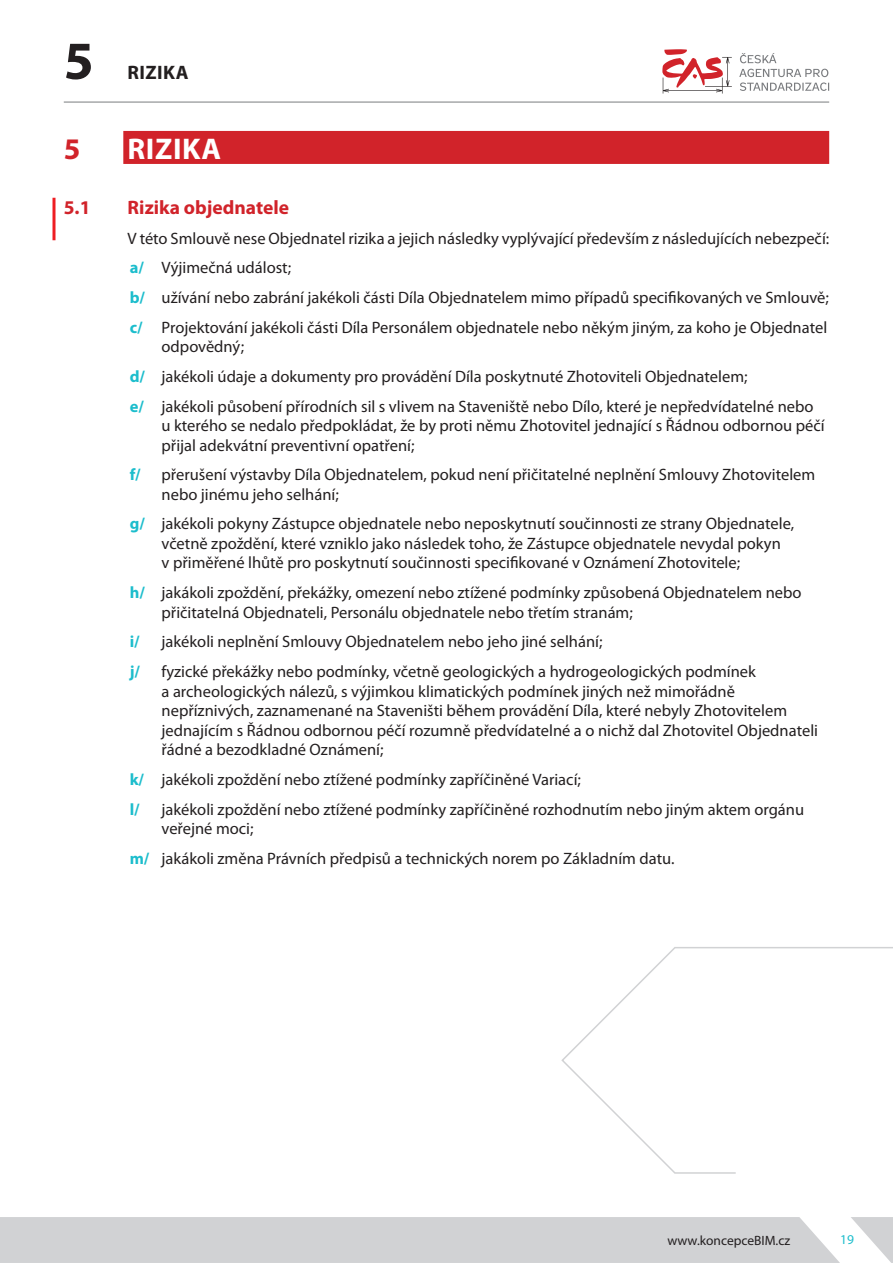
<style>
.page{position:relative;width:893px;height:1263px;background:#fff}
.page>*{position:absolute;margin:0;border:0;box-sizing:border-box;transform-origin:0 0}
.t1{font:700 54px "Myriad Pro";color:#231f20}
.t2{font:700 30px "Myriad Pro";letter-spacing:.02em;color:#fff}
.t3{font:700 30px "Myriad Pro";color:#d1232a}
.t4{font:700 19.5px "Myriad Pro";color:#d1232a}
.t5{font:700 19.5px "Myriad Pro";letter-spacing:.02em;color:#231f20}
.t6{font:16.5px/19.5px "Myriad Pro";color:#231f20}
.t7{font:700 16.5px "Myriad Pro";color:#1cbdcc}
.t8{font:13.5px "Myriad Pro";color:#231f20}
.t9{font:13.5px "Myriad Pro";color:#1cbdcc}
.s1{font-weight:700;color:#1cbdcc}
</style>
<div class="page">
<hr style="left:64px;top:102px;width:765px;height:1px;background:#7a7c7f">
<svg style="left:662px;top:49px;width:70px;height:45px"></svg>
<svg style="left:739px;top:53px;width:90px;height:38px"></svg>
<svg style="left:851px;top:1217px;width:42px;height:46px"></svg>
<div style="left:0;top:1217px;width:840px;height:46px;background:#d1d2d4"></div>
<div style="left:123px;top:131px;width:706px;height:33px;background:#d1232a"></div>
<svg style="left:52px;top:198px;width:4px;height:42px"></svg>
<svg style="left:561px;top:947px;width:332px;height:227px"></svg>
<h1 class="t1" style="left:64px;top:40px;width:31px">5</h1>
<p class="t5" style="left:128px;top:65px;width:62px">RIZIKA</p>
<h2 class="t3" style="left:64px;top:137px;width:18px">5</h2>
<h2 class="t2" style="left:128px;top:137px;width:95px">RIZIKA</h2>
<p class="t4" style="left:64px;top:200px;width:28px">5.1</p>
<p class="t4" style="left:128px;top:200px;width:163px">Rizika objednatele</p>
<p class="t6" style="left:128px;top:224px;width:703px;line-height:29.7px">V této Smlouvě nese Objednatel rizika a jejich následky vyplývající především z následujících nebezpečí: <span class="s1">a/</span> Výjimečná událost;<br><span class="s1">b/</span> užívání nebo zabrání jakékoli části Díla Objednatelem mimo případů specifikovaných ve Smlouvě; <span class="s1">c/</span> Projektování jakékoli části Díla Personálem objednatele nebo někým jiným, za koho je Objednatel</p>
<p class="t6" style="left:130px;top:333px;width:685px;line-height:29.7px;text-indent:32px">odpovědný;<br><span class="s1">d/</span> jakékoli údaje a dokumenty pro provádění Díla poskytnuté Zhotoviteli Objednatelem;<br><span class="s1">e/</span> jakékoli působení přírodních sil s vlivem na Staveniště nebo Dílo, které je nepředvídatelné nebo</p>
<p class="t6" style="left:162px;top:417px;width:665px">u kterého se nedalo předpokládat, že by proti němu Zhotovitel jednající s Řádnou odbornou péčí přijal adekvátní preventivní opatření;</p>
<p class="t7" style="left:130px;top:468px;width:13px">f/</p>
<p class="t6" style="left:162px;top:466px;width:655px">přerušení výstavby Díla Objednatelem, pokud není přičitatelné neplnění Smlouvy Zhotovitelem nebo jinému jeho selhání;</p>
<p class="t6" style="left:162px;top:515px;width:634px;text-indent:-32px"><span class="s1">g/</span> jakékoli pokyny Zástupce objednatele nebo neposkytnutí součinnosti ze strany Objednatele, včetně zpoždění, které vzniklo jako následek toho, že Zástupce objednatele nevydal pokyn<br>v přiměřené lhůtě pro poskytnutí součinnosti specifikované v Oznámení Zhotovitele;</p>
<p class="t6" style="left:162px;top:584px;width:642px;text-indent:-32px"><span class="s1">h/</span> jakákoli zpoždění, překážky, omezení nebo ztížené podmínky způsobená Objednatelem nebo přičitatelná Objednateli, Personálu objednatele nebo třetím stranám;</p>
<p class="t7" style="left:130px;top:635px;width:11px">i/</p>
<p class="t6" style="left:162px;top:633px;width:442px">jakékoli neplnění Smlouvy Objednatelem nebo jeho jiné selhání;</p>
<p class="t7" style="left:130px;top:665px;width:12px">j/</p>
<p class="t6" style="left:162px;top:663px;width:658px">fyzické překážky nebo podmínky, včetně geologických a hydrogeologických podmínek<br>a archeologických nálezů, s výjimkou klimatických podmínek jiných než mimořádně nepříznivých, zaznamenané na Staveništi během provádění Díla, které nebyly Zhotovitelem jednajícím s Řádnou odbornou péčí rozumně předvídatelné a o nichž dal Zhotovitel Objednateli řádné a bezodkladné Oznámení;</p>
<p class="t6" style="left:130px;top:766px;width:453px;line-height:29.7px"><span class="s1">k/</span> jakékoli zpoždění nebo ztížené podmínky zapříčiněné Variací; <span class="s1">l/</span></p>
<p class="t6" style="left:162px;top:800px;width:644px">jakékoli zpoždění nebo ztížené podmínky zapříčiněné rozhodnutím nebo jiným aktem orgánu veřejné moci;</p>
<p class="t6" style="left:130px;top:850px;width:546px"><span class="s1">m/</span> jakákoli změna Právních předpisů a technických norem po Základním datu.</p>
<p class="t8" style="left:667px;top:1235px;width:124px">www.koncepceBIM.cz</p>
<p class="t9" style="left:840px;top:1235px;width:15px">19</p>
</div>
